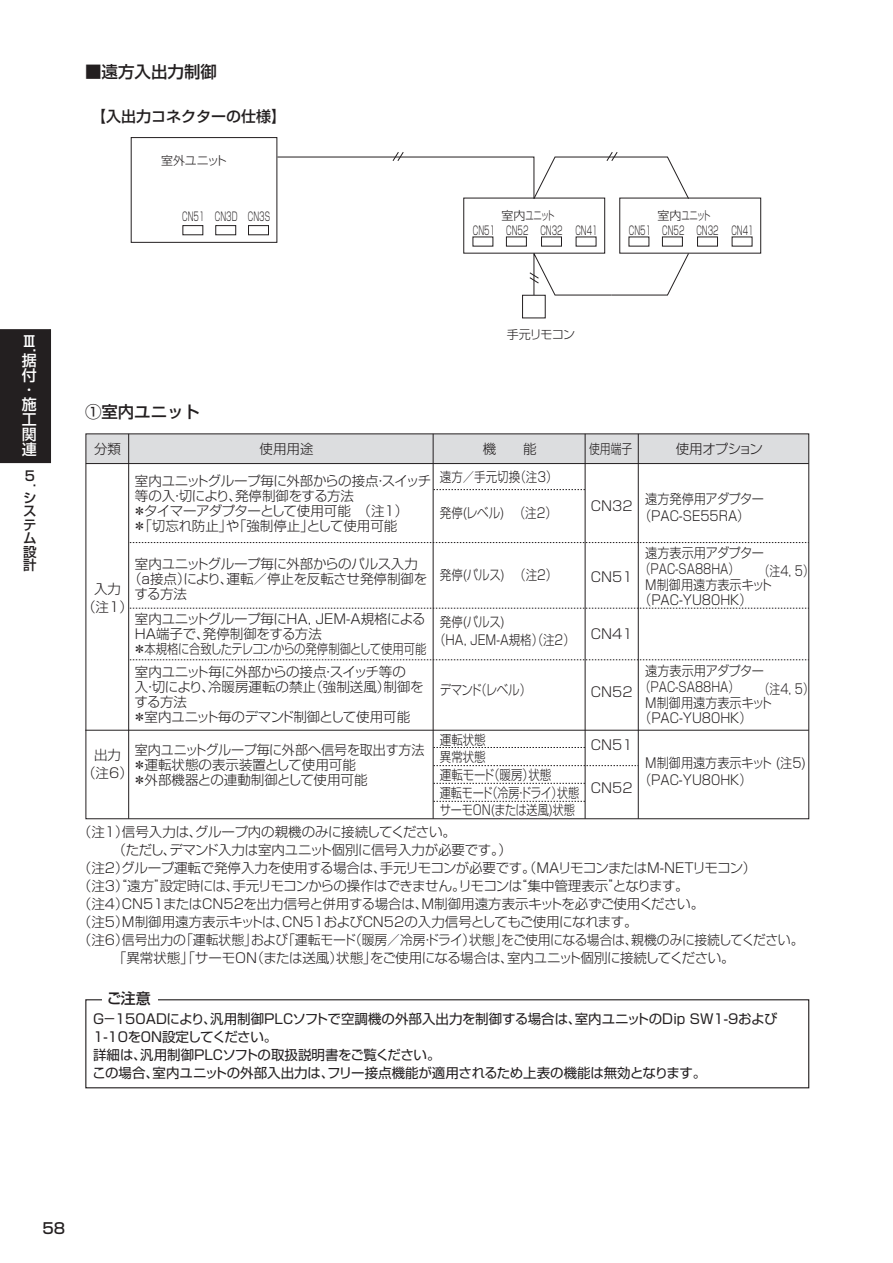
<style>
.page{position:relative;width:893px;height:1263px;background:#fff}
.page>*{position:absolute;margin:0;border:0;box-sizing:border-box;transform-origin:0 0}
.t1{font:500 16.5px "Shin Go Pro";letter-spacing:-.005em;color:#231f20}
.t2{font:500 15px "Shin Go Pro";color:#231f20}
.t3{font:500 15px/15px "Shin Go Pro";color:#fff;text-align:justify}
.t4{font:300 13.5px/15px "Shin Go Pro";letter-spacing:-.01em;color:#231f20}
.t5{font:13.5px/18px "Shin Go Pro";letter-spacing:-.01em;color:#231f20}
.t6{font:300 13.5px/16.5px "Shin Go Pro";letter-spacing:-.01em;color:#231f20;scale:.9 1}
.t7{font:300 13.5px/17.7px "Shin Go Pro";letter-spacing:-.01em;color:#231f20;scale:.85 1}
.t8{font:300 13.5px "Shin Go Pro";letter-spacing:-.045em;color:#231f20}
.t9{font:300 13.5px "Shin Go Pro";letter-spacing:-.03em;color:#231f20}
.t10{font:300 13.5px/13.5px "Shin Go Pro";letter-spacing:-.01em;color:#231f20;scale:.8 1}
.t11{font:500 13.5px/13.5px "Shin Go Pro";color:#231f20}
.t12{font:300 13.5px "Shin Go Pro";letter-spacing:-.06em;color:#231f20}
.t13{font:300 12px/14.4px "Shin Go Pro";color:#231f20}
.t14{font:300 12px "Shin Go Pro";color:#231f20;scale:.6 1}
</style>
<div class="page">
<div style="left:0;top:329px;width:51px;height:134px;background:#231f20"></div>
<div style="left:131px;top:137px;width:146px;height:106px;border:1px solid #231f20"></div>
<div style="left:463px;top:198px;width:142px;height:55px;border:1px solid #231f20"></div>
<div style="left:522px;top:295px;width:24px;height:23px;border:1px solid #231f20"></div>
<div style="left:506px;top:237px;width:21px;height:9px;border:1px solid #231f20"></div>
<div style="left:541px;top:237px;width:21px;height:9px;border:1px solid #231f20"></div>
<svg style="left:277px;top:151px;width:413px;height:49px"></svg>
<svg style="left:529px;top:250px;width:161px;height:46px"></svg>
<div style="left:662px;top:237px;width:21px;height:9px;border:1px solid #231f20"></div>
<div style="left:697px;top:237px;width:21px;height:9px;border:1px solid #231f20"></div>
<div style="left:182px;top:225px;width:21px;height:10px;border:1px solid #231f20"></div>
<div style="left:215px;top:225px;width:21px;height:10px;border:1px solid #231f20"></div>
<div style="left:248px;top:225px;width:21px;height:10px;border:1px solid #231f20"></div>
<div style="left:86px;top:434px;width:723px;height:30px;background:#dcdddf"></div>
<hr style="left:86px;top:463px;width:723px;height:1px;background:#231f20">
<hr style="left:85px;top:730px;width:724px;height:1px;background:#231f20">
<svg style="left:130px;top:542px;width:679px;height:1px"></svg>
<svg style="left:130px;top:608px;width:679px;height:1px"></svg>
<svg style="left:130px;top:659px;width:679px;height:1px"></svg>
<svg style="left:434px;top:765px;width:204px;height:1px"></svg>
<svg style="left:434px;top:747px;width:151px;height:1px"></svg>
<svg style="left:434px;top:783px;width:151px;height:1px"></svg>
<svg style="left:434px;top:801px;width:151px;height:1px"></svg>
<svg style="left:434px;top:489px;width:151px;height:1px"></svg>
<hr style="left:433px;top:434px;width:1px;height:385px;background:#231f20">
<hr style="left:585px;top:434px;width:1px;height:385px;background:#231f20">
<hr style="left:638px;top:434px;width:1px;height:385px;background:#231f20">
<hr style="left:128px;top:434px;width:1px;height:385px;background:#231f20">
<div style="left:85px;top:999px;width:724px;height:89px;border:1px solid #231f20"></div>
<div style="left:103px;top:989px;width:55px;height:17px;background:#fff"></div>
<p class="t3" style="left:22px;top:331px;width:16px;line-height:17.2px">Ⅲ．据付</p>
<p class="t3" style="left:39px;top:386px;width:9px;rotate:90deg">･</p>
<p class="t3" style="left:22px;top:395px;width:16px">施工関連</p>
<p class="t11" style="left:23px;top:468px;width:14px">５．</p>
<p class="t11" style="left:23px;top:489px;width:15px;text-align:justify">システム設計</p>
<p class="t1" style="left:85px;top:58px;width:133px">■遠方入出力制御</p>
<p class="t2" style="left:91px;top:104px;width:196px">【入出力コネクターの仕様】</p>
<p class="t13" style="left:161px;top:152px;width:67px">室外ユニット</p>
<p class="t14" style="left:182px;top:207px;width:148px">CN51 CN3D CN3S</p>
<p class="t1" style="left:85px;top:399px;width:117px">①室内ユニット</p>
<p class="t13" style="left:473px;top:207px;width:126px;text-indent:29px">室内ユニット<br>CN51 CN52 CN32 CN41</p>
<p class="t13" style="left:629px;top:207px;width:126px;text-indent:29px">室内ユニット<br>CN51 CN52 CN32 CN41</p>
<p class="t13" style="left:507px;top:326px;width:70px">手元リモコン</p>
<p class="t4" style="left:94px;top:439px;width:28px">分類</p>
<p class="t4" style="left:259px;top:439px;width:55px">使用用途</p>
<p class="t4" style="left:483px;top:439px;width:55px">機　　能</p>
<p class="t10" style="left:589px;top:441px;width:55px">使用端子</p>
<p class="t12" style="left:676px;top:438px;width:89px">使用オプション</p>
<p class="t4" style="left:133px;top:472px;width:300px">室内ユニットグループ毎に外部からの接点・スイッチ等の入・切により、発停制御をする方法<br>＊タイマーアダプターとして使用可能　（注1）<br>＊「切忘れ防止」や「強制停止」として使用可能</p>
<p class="t4" style="left:135px;top:554px;width:285px">室内ユニットグループ毎に外部からのパルス入力</p>
<p class="t4" style="left:128px;top:569px;width:301px">（a接点）により、運転／停止を反転させ発停制御を</p>
<p class="t4" style="left:135px;top:584px;width:54px">する方法</p>
<p class="t4" style="left:133px;top:610px;width:295px">室内ユニットグループ毎にHA, JEM-A規格による<br>HA端子で、発停制御をする方法<br>＊本規格に合致したテレコンからの発停制御として使用可能</p>
<p class="t4" style="left:133px;top:662px;width:292px">室内ユニット毎に外部からの接点・スイッチ等の<br>入・切により、冷暖房運転の禁止（強制送風）制御をする方法<br>＊室内ユニット毎のデマンド制御として使用可能</p>
<p class="t4" style="left:133px;top:740px;width:293px">室内ユニットグループ毎に外部へ信号を取出す方法＊運転状態の表示装置として使用可能<br>＊外部機器との連動制御として使用可能</p>
<p class="t7" style="left:440px;top:466px;width:140px">遠方／手元切換（注3）</p>
<p class="t7" style="left:440px;top:502px;width:139px">発停(レベル) （注2）</p>
<p class="t6" style="left:639px;top:489px;width:140px;text-indent:6px">遠方発停用アダプター（PAC-SE55RA）</p>
<p class="t4" style="left:591px;top:497px;width:43px">CN32</p>
<p class="t6" style="left:640px;top:543px;width:140px;line-height:15.8px;text-indent:5px">遠方表示用アダプター（PAC-SA88HA）</p>
<p class="t10" style="left:645px;top:562px;width:212px;text-indent:113px">（注4, 5）<br>M制御用遠方表示キット</p>
<p class="t6" style="left:639px;top:590px;width:126px">（PAC-YU80HK）</p>
<p class="t7" style="left:440px;top:564px;width:140px">発停(パルス) （注2）</p>
<p class="t7" style="left:434px;top:611px;width:174px;text-indent:6px">発停(パルス)<br>（HA, JEM-A規格）（注2）　</p>
<p class="t7" style="left:440px;top:679px;width:109px">デマンド（レベル）</p>
<p class="t7" style="left:440px;top:729px;width:165px">運転状態<br>異常状態<br>運転モード（暖房）状態<br>運転モード（冷房・ドライ）状態サーモON(または送風)状態</p>
<p class="t4" style="left:591px;top:568px;width:43px">CN51</p>
<p class="t4" style="left:82px;top:579px;width:52px;line-height:17.7px;text-align:center">入力<br>（注1）</p>
<p class="t4" style="left:591px;top:625px;width:43px">CN41</p>
<p class="t6" style="left:640px;top:661px;width:140px;line-height:15.8px;text-indent:5px">遠方表示用アダプター（PAC-SA88HA）</p>
<p class="t10" style="left:645px;top:680px;width:212px;text-indent:113px">（注4, 5）<br>M制御用遠方表示キット</p>
<p class="t6" style="left:639px;top:708px;width:126px">（PAC-YU80HK）</p>
<p class="t4" style="left:591px;top:683px;width:43px">CN52</p>
<p class="t4" style="left:591px;top:736px;width:43px">CN51</p>
<p class="t4" style="left:591px;top:779px;width:43px">CN52</p>
<p class="t4" style="left:82px;top:745px;width:52px;line-height:17.7px;text-align:center">出力<br>（注6）</p>
<p class="t6" style="left:639px;top:753px;width:187px;text-indent:6px">M制御用遠方表示キット (注5)（PAC-YU80HK）</p>
<p class="t4" style="left:78px;top:823px;width:380px">（注1）信号入力は、グループ内の親機のみに接続してください。</p>
<p class="t4" style="left:112px;top:841px;width:401px">（ただし、デマンド入力は室内ユニット個別に信号入力が必要です。）</p>
<p class="t4" style="left:78px;top:859px;width:680px">（注2）グループ運転で発停入力を使用する場合は、手元リモコンが必要です。（MAリモコンまたはM-NETリモコン）</p>
<p class="t8" style="left:78px;top:875px;width:612px">（注3）“遠方”設定時には、手元リモコンからの操作はできません。リモコンは“集中管理表示”となります。</p>
<p class="t4" style="left:78px;top:895px;width:628px">（注4）CN51またはCN52を出力信号と併用する場合は、M制御用遠方表示キットを必ずご使用ください。</p>
<p class="t4" style="left:78px;top:913px;width:561px">（注5）M制御用遠方表示キットは、CN51およびCN52の入力信号としてもご使用になれます。</p>
<p class="t4" style="left:78px;top:931px;width:727px">（注6）信号出力の「運転状態」および「運転モード（暖房／冷房・ドライ）状態」をご使用になる場合は、親機のみに接続してください。</p>
<p class="t9" style="left:113px;top:947px;width:623px">「異常状態」「サーモON（または送風）状態」をご使用になる場合は、室内ユニット個別に接続してください。</p>
<p class="t2" style="left:107px;top:986px;width:46px">ご注意</p>
<p class="t5" style="left:93px;top:1009px;width:687px">G－150ADにより、汎用制御PLCソフトで空調機の外部入出力を制御する場合は、室内ユニットのDip SW1-9および1-10を0N設定してください。<br>詳細は、汎用制御PLCソフトの取扱説明書をご覧ください。<br>この場合、室内ユニットの外部入出力は、フリー接点機能が適用されるため上表の機能は無効となります。</p>
<p class="t2" style="left:43px;top:1216px;width:24px">58</p>
</div>
